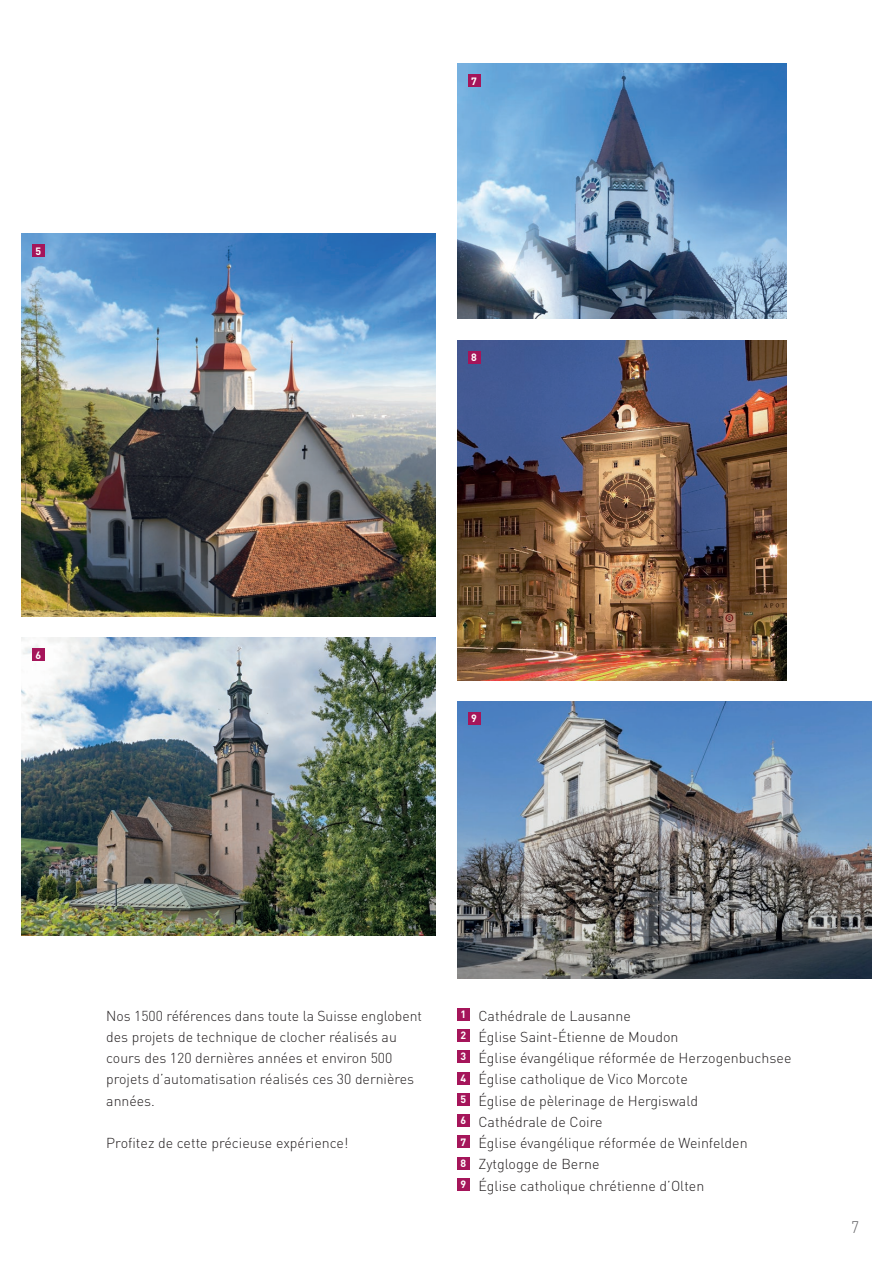
<style>
.page{position:relative;width:893px;height:1263px;background:#fff}
.page>*{position:absolute;margin:0;border:0;box-sizing:border-box;transform-origin:0 0}
.t1{font:300 16.5px "DIN Pro";color:#636366;scale:.94 1}
.t2{font:300 14.25px/21.3px "DIN Pro";color:#231f20}
.t3{font:700 10.5px "DIN Pro";color:#fff}
</style>
<div class="page">
<img style="left:457px;top:340px;width:330px;height:340px">
<img style="left:21px;top:234px;width:415px;height:383px">
<img style="left:21px;top:638px;width:415px;height:297px">
<img style="left:457px;top:702px;width:415px;height:276px">
<div style="left:457px;top:1008px;width:13px;height:12px;background:#a5155a"></div>
<div style="left:457px;top:1029px;width:13px;height:13px;background:#a5155a"></div>
<div style="left:457px;top:1050px;width:13px;height:13px;background:#a5155a"></div>
<div style="left:457px;top:1071px;width:13px;height:13px;background:#a5155a"></div>
<div style="left:457px;top:1093px;width:13px;height:13px;background:#a5155a"></div>
<div style="left:457px;top:1114px;width:13px;height:13px;background:#a5155a"></div>
<div style="left:457px;top:1135px;width:13px;height:13px;background:#a5155a"></div>
<div style="left:457px;top:1157px;width:13px;height:12px;background:#a5155a"></div>
<div style="left:457px;top:1178px;width:13px;height:13px;background:#a5155a"></div>
<img style="left:457px;top:64px;width:330px;height:255px">
<div style="left:32px;top:244px;width:13px;height:13px;background:#a5155a"></div>
<div style="left:32px;top:648px;width:13px;height:13px;background:#a5155a"></div>
<div style="left:468px;top:74px;width:12px;height:13px;background:#a5155a"></div>
<div style="left:468px;top:351px;width:12px;height:13px;background:#a5155a"></div>
<div style="left:468px;top:712px;width:12px;height:13px;background:#a5155a"></div>
<p class="t3" style="left:35px;top:244px;width:7px">5</p>
<p class="t3" style="left:471px;top:74px;width:7px">7</p>
<p class="t3" style="left:471px;top:350px;width:7px">8</p>
<p class="t3" style="left:35px;top:648px;width:7px">6</p>
<p class="t3" style="left:471px;top:711px;width:7px">9</p>
<p class="t2" style="left:106px;top:1004px;width:317px">Nos 1500 références dans toute la Suisse englobent des projets de technique de clocher réalisés au cours des 120 dernières années et environ 500 projets d’automatisation réalisés ces 30 dernières années.</p>
<p class="t2" style="left:106px;top:1132px;width:244px">Profitez de cette précieuse expérience!</p>
<p class="t2" style="left:461px;top:1004px;width:332px"><sup>1</sup> Cathédrale de Lausanne<br><sup>2</sup> Église Saint-Étienne de Moudon<br><sup>3</sup> Église évangélique réformée de Herzogenbuchsee <sup>4</sup> Église catholique de Vico Morcote<br><sup>5</sup> Église de pèlerinage de Hergiswald<br><sup>6</sup> Cathédrale de Coire<br><sup>7</sup> Église évangélique réformée de Weinfelden<br><sup>8</sup> Zytglogge de Berne<br><sup>9</sup> Église catholique chrétienne d’Olten</p>
<p class="t1" style="left:851px;top:1216px;width:10px">7</p>
</div>
